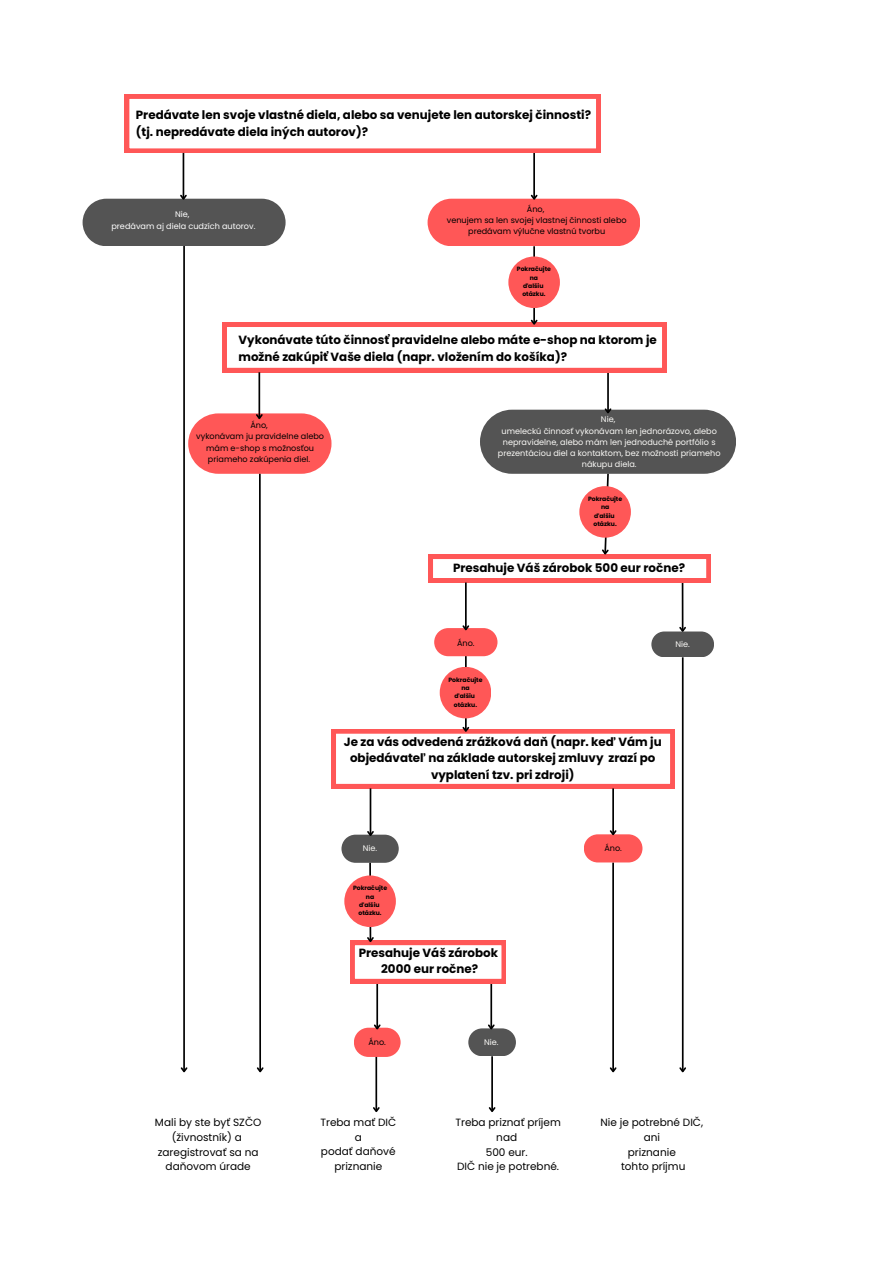
<style>
.page{position:relative;width:893px;height:1263px;background:#fff}
.page>*{position:absolute;margin:0;border:0;box-sizing:border-box;transform-origin:0 0}
.t1{font:700 11.85px/16.4px "Poppins";color:#000}
.t2{font:10.5px/14.6px "Poppins";color:#000;text-align:center}
.t3{font:8.1px/11.2px "Poppins";color:#faf9f6;text-align:center}
.t4{font:8.1px/11.2px "Poppins";color:#000;text-align:center}
.t5{font:8.1px/11.2px "Poppins";color:#fff;text-align:center}
.t6{font:700 6.15px "Poppins";color:#000}
</style>
<div class="page">
<hr style="left:183px;top:227px;width:2px;height:844px;background:#000">
<hr style="left:533px;top:153px;width:2px;height:46px;background:#000">
<svg style="left:427px;top:193px;width:213px;height:53px;background:#fe6f6f"></svg>
<svg style="left:125px;top:94px;width:475px;height:59px"></svg>
<hr style="left:183px;top:153px;width:1px;height:46px;background:#000">
<svg style="left:83px;top:193px;width:202px;height:53px;background:#6c6c6c"></svg>
<div style="left:480px;top:410px;width:256px;height:64px;background:#545454;border-radius:32px"></div>
<div style="left:651px;top:631px;width:63px;height:26px;background:#545454;border-radius:13px"></div>
<hr style="left:607px;top:371px;width:2px;height:42px;background:#000">
<hr style="left:533px;top:246px;width:2px;height:78px;background:#000">
<svg style="left:222px;top:318px;width:444px;height:54px"></svg>
<div style="left:508px;top:256px;width:52px;height:52px;background:#ff5757;border-radius:50%"></div>
<hr style="left:258px;top:372px;width:2px;height:46px;background:#000">
<hr style="left:491px;top:1056px;width:2px;height:55px;background:#000">
<svg style="left:488px;top:1105px;width:8px;height:7px"></svg>
<hr style="left:375px;top:1052px;width:2px;height:59px;background:#000">
<svg style="left:373px;top:1105px;width:7px;height:7px"></svg>
<svg style="left:180px;top:407px;width:530px;height:667px"></svg>
<div style="left:440px;top:667px;width:51px;height:51px;background:#ff5757;border-radius:50%"></div>
<div style="left:579px;top:486px;width:52px;height:52px;background:#ff5757;border-radius:50%"></div>
<p class="t1" style="left:136px;top:107px;width:457px">Predávate len svoje vlastné diela, alebo sa venujete len autorskej činnosti? (tj. nepredávate diela iných autorov)?</p>
<p class="t5" style="left:111px;top:209px;width:145px">Nie,<br>predávam aj diela cudzích autorov.</p>
<h1 class="t4" style="left:447px;top:203px;width:181px">Áno,<br>venujem sa len svojej vlastnej činnosti alebo predávam výlučne vlastnú tvorbu</h1>
<p class="t6" style="left:517px;top:265px;width:36px">Pokračujte</p>
<p class="t6" style="left:530px;top:273px;width:10px">na</p>
<h1 class="t6" style="left:523px;top:282px;width:22px">ďalšiu</h1>
<p class="t6" style="left:522px;top:290px;width:25px">otázku.</p>
<h3 class="t1" style="left:238px;top:332px;width:420px">Vykonávate túto činnosť pravidelne alebo máte e-shop na ktorom je možné zakúpiť Vaše diela (napr. vložením do košíka)?</h3>
<p class="t4" style="left:196px;top:420px;width:129px">Áno,<br>vykonávam ju pravidelne alebo mám e-shop s možnosťou priameho zakúpenia diel.</p>
<h3 class="t3" style="left:498px;top:414px;width:224px">Nie,<br>umeleckú činnosť vykonávam len jednorázovo, alebo nepravidelne, alebo mám len jednoduché portfólio s prezentáciou diel a kontaktom, bez možnosti priameho nákupu diela.</h3>
<p class="t6" style="left:588px;top:495px;width:36px">Pokračujte</p>
<p class="t6" style="left:601px;top:503px;width:10px">na</p>
<p class="t6" style="left:594px;top:511px;width:22px">ďalšiu</p>
<p class="t6" style="left:593px;top:520px;width:25px">otázku.</p>
<p class="t1" style="left:453px;top:560px;width:233px">Presahuje Váš zárobok 500 eur ročne?</p>
<h1 class="t4" style="left:457px;top:637px;width:19px">Áno.</h1>
<p class="t6" style="left:448px;top:675px;width:36px">Pokračujte</p>
<p class="t6" style="left:461px;top:684px;width:10px">na</p>
<h3 class="t6" style="left:454px;top:692px;width:22px">ďalšiu</h3>
<h3 class="t6" style="left:454px;top:700px;width:25px">otázku.</h3>
<p class="t1" style="left:344px;top:733px;width:319px;text-align:center">Je za vás odvedená zrážková daň (napr. keď Vám ju objedávateľ na základe autorskej zmluvy zrazí po vyplatení tzv. pri zdroji)</p>
<p class="t3" style="left:675px;top:638px;width:16px">Nie.</p>
<p class="t3" style="left:363px;top:842px;width:16px">Nie.</p>
<h3 class="t6" style="left:353px;top:884px;width:36px">Pokračujte</h3>
<h3 class="t6" style="left:366px;top:892px;width:10px">na</h3>
<p class="t6" style="left:359px;top:900px;width:22px">ďalšiu</p>
<p class="t6" style="left:358px;top:909px;width:25px">otázku.</p>
<p class="t1" style="left:359px;top:944px;width:141px;text-align:center">Presahuje Váš zárobok<br>2000 eur ročne?</p>
<p class="t4" style="left:604px;top:842px;width:19px">Áno.</p>
<p class="t4" style="left:368px;top:1037px;width:19px">Áno.</p>
<p class="t3" style="left:484px;top:1036px;width:16px">Nie.</p>
<p class="t2" style="left:155px;top:1115px;width:108px">Mali by ste byť SZČO (živnostník) a zaregistrovať sa na daňovom úrade</p>
<p class="t2" style="left:320px;top:1115px;width:77px">Treba mať DIČ a<br>podať daňové priznanie</p>
<p class="t2" style="left:455px;top:1115px;width:107px">Treba priznať príjem nad<br>500 eur.<br>DIČ nie je potrebné.</p>
<h1 class="t2" style="left:600px;top:1115px;width:104px">Nie je potrebné DIČ, ani<br>priznanie<br>tohto príjmu</h1>
</div>
